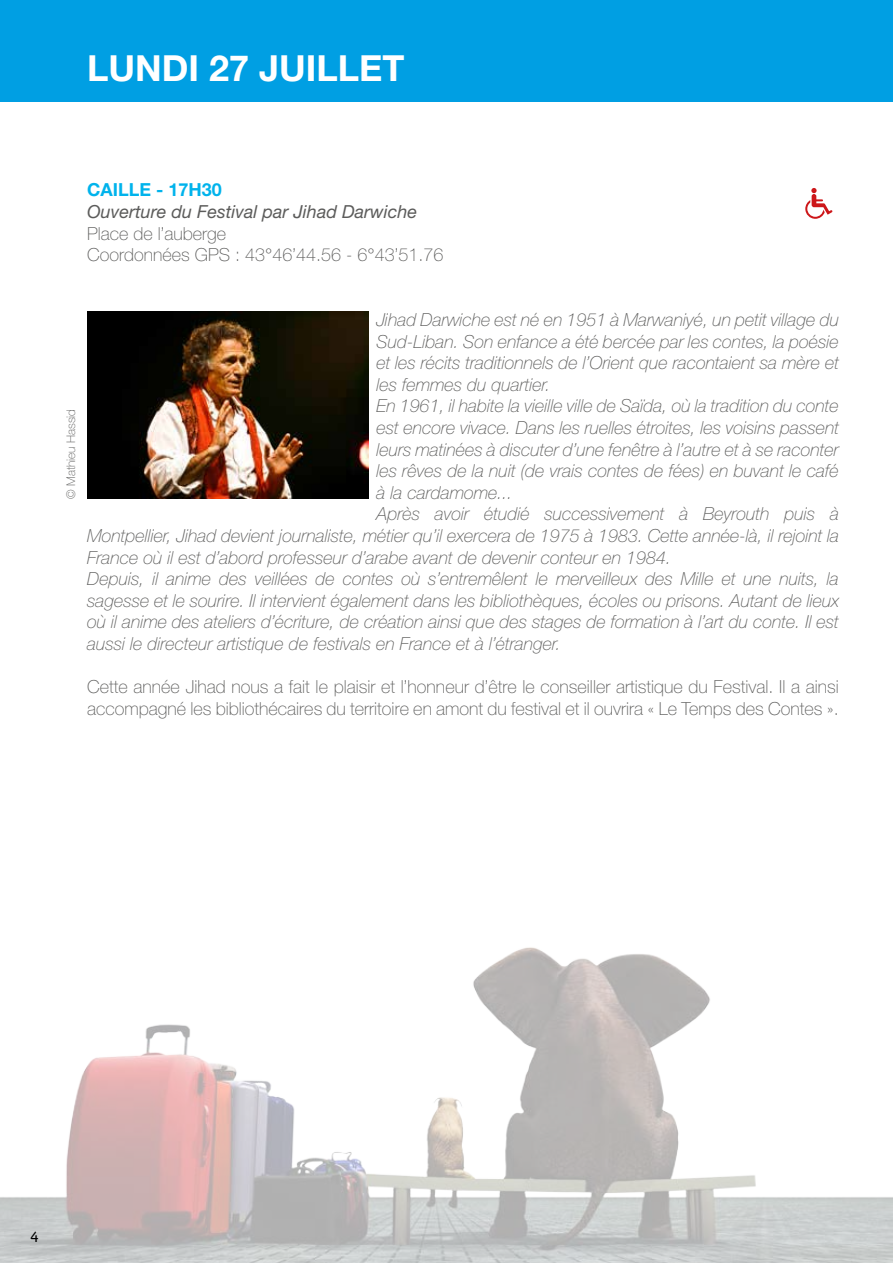
<style>
.page{position:relative;width:893px;height:1263px;background:#fff}
.page>*{position:absolute;margin:0;border:0;box-sizing:border-box;transform-origin:0 0}
.t1{font:700 36px "Helvetica Neue LT Std";color:#fff}
.t2{font:italic 100 18px "Helvetica Neue LT Std";color:#5c5c5b}
.t3{font:100 18px/21.6px "Helvetica Neue LT Std";color:#5c5c5b}
.t4{font:italic 18px "Helvetica Neue LT Std";color:#5c5c5b}
.t5{font:700 18px "Helvetica Neue LT Std";color:#00b3ec}
.t6{font:15px "Progressiva";color:#000}
.t7{font:100 12px "Helvetica Neue LT Std";color:#5c5c5b}
</style>
<div class="page">
<img style="left:0;top:415px;width:893px;height:848px">
<div style="left:0;top:0;width:893px;height:102px;background:#009fe3"></div>
<svg style="left:805px;top:188px;width:27px;height:31px"></svg>
<img style="left:87px;top:311px;width:281px;height:188px">
<h1 class="t1" style="left:87px;top:46px;width:319px">LUNDI 27 JUILLET</h1>
<p class="t5" style="left:87px;top:179px;width:136px">CAILLE - 17H30</p>
<p class="t4" style="left:87px;top:201px;width:331px">Ouverture du Festival par Jihad Darwiche</p>
<p class="t3" style="left:87px;top:222px;width:358px">Place de l’auberge<br>Coordonnées GPS : 43°46’44.56 - 6°43’51.76</p>
<p class="t7" style="left:64px;top:499px;width:92px;rotate:-90deg">© Mathieu Hassid</p>
<p class="t2" style="left:376px;top:309px;width:464px">Jihad Darwiche est né en 1951 à Marwaniyé, un petit village du</p>
<p class="t2" style="left:376px;top:331px;width:464px">Sud-Liban. Son enfance a été bercée par les contes, la poésie</p>
<p class="t2" style="left:376px;top:353px;width:464px">et les récits traditionnels de l’Orient que racontaient sa mère et</p>
<p class="t2" style="left:376px;top:374px;width:176px">les femmes du quartier.</p>
<p class="t2" style="left:376px;top:396px;width:464px">En 1961, il habite la vieille ville de Saïda, où la tradition du conte</p>
<p class="t2" style="left:376px;top:417px;width:464px">est encore vivace. Dans les ruelles étroites, les voisins passent</p>
<p class="t2" style="left:376px;top:439px;width:464px">leurs matinées à discuter d’une fenêtre à l’autre et à se raconter</p>
<p class="t2" style="left:376px;top:461px;width:464px">les rêves de la nuit (de vrais contes de fées) en buvant le café</p>
<p class="t2" style="left:376px;top:482px;width:138px">à la cardamome...</p>
<p class="t2" style="left:376px;top:504px;width:464px">Après avoir étudié successivement à Beyrouth puis à</p>
<p class="t2" style="left:87px;top:525px;width:753px">Montpellier, Jihad devient journaliste, métier qu’il exercera de 1975 à 1983. Cette année-là, il rejoint la</p>
<p class="t2" style="left:87px;top:547px;width:586px">France où il est d’abord professeur d’arabe avant de devenir conteur en 1984.</p>
<p class="t2" style="left:87px;top:569px;width:753px">Depuis, il anime des veillées de contes où s’entremêlent le merveilleux des Mille et une nuits, la</p>
<p class="t2" style="left:87px;top:590px;width:753px">sagesse et le sourire. Il intervient également dans les bibliothèques, écoles ou prisons. Autant de lieux</p>
<p class="t2" style="left:87px;top:612px;width:753px">où il anime des ateliers d’écriture, de création ainsi que des stages de formation à l’art du conte. Il est</p>
<p class="t2" style="left:87px;top:633px;width:475px">aussi le directeur artistique de festivals en France et à l’étranger.</p>
<p class="t3" style="left:87px;top:676px;width:753px">Cette année Jihad nous a fait le plaisir et l’honneur d’être le conseiller artistique du Festival. Il a ainsi accompagné les bibliothécaires du territoire en amont du festival et il ouvrira « Le Temps des Contes ».</p>
<p class="t6" style="left:31px;top:1228px;width:10px">4</p>
</div>
